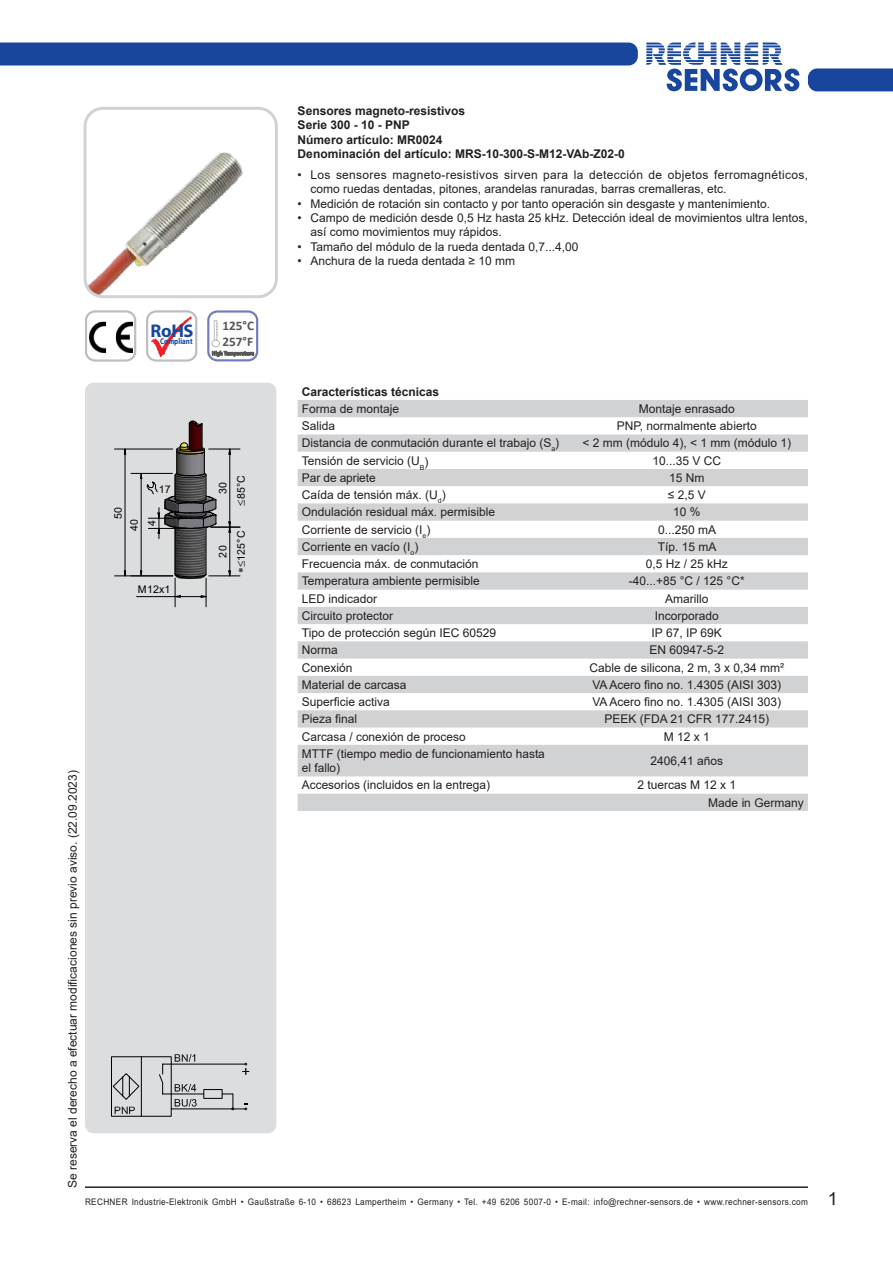
<style>
.page{position:relative;width:893px;height:1263px;background:#fff}
.page>*{position:absolute;margin:0;border:0;box-sizing:border-box;transform-origin:0 0}
.t1{font:700 18.45px "Myriad Pro";color:#18469d}
.t2{font:700 13.2px "Calibri";color:#57585a}
.Text_neben_Foto{font:12px/14.4px "Arial";color:#231f20}
.Text_neben_Foto-2{font:12px/14.4px "Arial";letter-spacing:.025em;color:#231f20}
.Text_neben_Foto-3{font:700 12px "Arial";color:#231f20}
.t3{font:10.5px "Arial";letter-spacing:.005em;color:#000}
.t4{font:9px "Arial";letter-spacing:.04em;color:#231f20;scale:.91 1}
.t5{font:700 8.55px "Myriad Pro";color:#18469d;scale:.82 1}
.t6{font:7.05px "Arial";color:#231f20}
.s1{font-size:18px}
</style>
<div class="page">
<svg style="left:646px;top:43px;width:153px;height:48px"></svg>
<div style="left:808px;top:68px;width:85px;height:23px;background:#18469d"></div>
<hr style="left:85px;top:1186px;width:723px;height:2px;background:#231f20">
<div style="left:0;top:43px;width:638px;height:22px;background:#18469d"></div>
<div style="left:85px;top:383px;width:191px;height:750px;background:#dcdddf;border-radius:9px"></div>
<div style="left:85px;top:310px;width:51px;height:51px;border:2px solid #bcbdc0;border-radius:9px"></div>
<img style="left:90px;top:322px;width:42px;height:30px">
<div style="left:207px;top:310px;width:51px;height:51px;border:2px solid #717cbc;border-radius:9px"></div>
<svg style="left:212px;top:351px;width:42px;height:5px"></svg>
<div style="left:212px;top:340px;width:8px;height:7px;border:1px solid #bcbdc0;border-radius:50%"></div>
<div style="left:214px;top:320px;width:3px;height:20px;border:1px solid #bcbdc0"></div>
<svg style="left:216px;top:324px;width:2px;height:12px"></svg>
<div style="left:146px;top:310px;width:51px;height:51px;border:2px solid #bcbdc0;border-radius:9px"></div>
<img style="left:151px;top:316px;width:40px;height:40px">
<svg style="left:244px;top:1103px;width:4px;height:7px"></svg>
<hr style="left:171px;top:1108px;width:75px;height:1px;background:#000">
<svg style="left:242px;top:1062px;width:7px;height:13px"></svg>
<hr style="left:171px;top:1064px;width:75px;height:1px;background:#000">
<svg style="left:111px;top:1054px;width:123px;height:63px"></svg>
<img style="left:165px;top:539px;width:51px;height:38px">
<hr style="left:206px;top:527px;width:1px;height:47px;background:#000">
<hr style="left:175px;top:527px;width:1px;height:47px;background:#000">
<svg style="left:171px;top:573px;width:39px;height:34px"></svg>
<hr style="left:137px;top:596px;width:38px;height:1px;background:#000">
<svg style="left:140px;top:570px;width:3px;height:7px"></svg>
<hr style="left:141px;top:479px;width:1px;height:92px;background:#000">
<hr style="left:131px;top:473px;width:41px;height:1px;background:#000">
<hr style="left:125px;top:454px;width:1px;height:117px;background:#000">
<hr style="left:114px;top:575px;width:59px;height:1px;background:#000">
<hr style="left:114px;top:449px;width:59px;height:1px;background:#000">
<svg style="left:228px;top:570px;width:3px;height:7px"></svg>
<hr style="left:229px;top:532px;width:1px;height:39px;background:#000">
<hr style="left:209px;top:575px;width:31px;height:1px;background:#000">
<img style="left:85px;top:111px;width:189px;height:183px">
<div style="left:84px;top:107px;width:194px;height:191px;border:3px solid #d1d2d4;border-radius:18px"></div>
<svg style="left:298px;top:400px;width:510px;height:411px;fill:#d1d2d4"></svg>
<svg style="left:140px;top:420px;width:101px;height:119px"></svg>
<p class="t2" style="left:222px;top:316px;width:33px">125°C</p>
<p class="t1" style="left:150px;top:318px;width:45px">RoHS</p>
<p class="t5" style="left:160px;top:336px;width:41px">Compliant</p>
<p class="t2" style="left:222px;top:332px;width:32px">257°F</p>
<p class="t3" style="left:111px;top:518px;width:13px;rotate:-90deg">50</p>
<p class="t3" style="left:127px;top:531px;width:13px;rotate:-90deg">40</p>
<p class="t3" style="left:159px;top:482px;width:13px">17</p>
<p class="t3" style="left:145px;top:526px;width:7px;rotate:-90deg">4</p>
<p class="t3" style="left:138px;top:582px;width:34px">M12x1</p>
<p class="t3" style="left:216px;top:494px;width:13px;rotate:-90deg">30</p>
<p class="t3" style="left:234px;top:499px;width:26px;rotate:-90deg">85°C</p>
<p class="t3" style="left:216px;top:558px;width:14px;rotate:-90deg">20</p>
<p class="t3" style="left:234px;top:561px;width:32px;rotate:-90deg">125°C</p>
<p class="Text_neben_Foto" style="left:65px;top:1188px;width:419px;rotate:-90deg">Se reserva el derecho a efectuar modificaciones sin previo aviso. (22.09.2023)</p>
<p class="Text_neben_Foto-3" style="left:298px;top:102px;width:169px">Sensores magneto-resistivos</p>
<p class="Text_neben_Foto-3" style="left:298px;top:117px;width:114px">Serie 300 - 10 - PNP</p>
<p class="Text_neben_Foto-3" style="left:298px;top:131px;width:146px">Número artículo: MR0024</p>
<p class="Text_neben_Foto-3" style="left:298px;top:146px;width:329px">Denominación del artículo: MRS-10-300-S-M12-VAb-Z02-0</p>
<p class="Text_neben_Foto-2" style="left:310px;top:167px;width:499px;text-indent:-13px">• Los sensores magneto-resistivos sirven para la detección de objetos ferromagnéticos, como ruedas dentadas, pitones, arandelas ranuradas, barras cremalleras, etc.</p>
<p class="Text_neben_Foto" style="left:298px;top:196px;width:474px">• Medición de rotación sin contacto y por tanto operación sin desgaste y mantenimiento.</p>
<p class="Text_neben_Foto" style="left:310px;top:211px;width:499px;text-indent:-13px">• Campo de medición desde 0,5 Hz hasta 25 kHz. Detección ideal de movimientos ultra lentos, así como movimientos muy rápidos.</p>
<p class="Text_neben_Foto" style="left:298px;top:239px;width:282px">• Tamaño del módulo de la rueda dentada 0,7...4,00</p>
<p class="Text_neben_Foto" style="left:298px;top:254px;width:219px">• Anchura de la rueda dentada ≥ 10 mm</p>
<p class="Text_neben_Foto-3" style="left:302px;top:383px;width:139px">Características técnicas</p>
<p class="Text_neben_Foto" style="left:302px;top:401px;width:99px">Forma de montaje</p>
<p class="Text_neben_Foto" style="left:639px;top:401px;width:98px">Montaje enrasado</p>
<p class="Text_neben_Foto" style="left:302px;top:419px;width:35px">Salida</p>
<p class="Text_neben_Foto" style="left:617px;top:419px;width:141px">PNP, normalmente abierto</p>
<p class="Text_neben_Foto" style="left:302px;top:436px;width:259px">Distancia de conmutación durante el trabajo (S<sub>a</sub>)</p>
<p class="Text_neben_Foto" style="left:582px;top:436px;width:210px">&lt; 2 mm (módulo 4), &lt; 1 mm (módulo 1)</p>
<p class="Text_neben_Foto" style="left:302px;top:453px;width:120px">Tensión de servicio (U</p>
<p class="t6" style="left:420px;top:463px;width:10px">B<sup>)</sup></p>
<p class="Text_neben_Foto" style="left:652px;top:453px;width:70px">10...35 V CC</p>
<p class="Text_neben_Foto" style="left:302px;top:470px;width:75px">Par de apriete</p>
<p class="Text_neben_Foto" style="left:669px;top:470px;width:37px">15 Nm</p>
<p class="Text_neben_Foto" style="left:302px;top:488px;width:145px">Caída de tensión máx. (U<sub>d</sub>)</p>
<p class="Text_neben_Foto" style="left:668px;top:488px;width:39px">≤ 2,5 V</p>
<p class="Text_neben_Foto" style="left:302px;top:505px;width:195px">Ondulación residual máx. permisible</p>
<p class="Text_neben_Foto" style="left:673px;top:505px;width:29px">10 %</p>
<p class="Text_neben_Foto" style="left:302px;top:522px;width:130px">Corriente de servicio (I<sub>e</sub>)</p>
<p class="Text_neben_Foto" style="left:658px;top:522px;width:60px">0...250 mA</p>
<p class="Text_neben_Foto" style="left:302px;top:539px;width:118px">Corriente en vacío (I<sub>o</sub>)</p>
<p class="Text_neben_Foto" style="left:658px;top:539px;width:60px">Típ. 15 mA</p>
<p class="Text_neben_Foto" style="left:302px;top:557px;width:178px">Frecuencia máx. de conmutación</p>
<p class="Text_neben_Foto" style="left:646px;top:557px;width:84px">0,5 Hz / 25 kHz</p>
<p class="Text_neben_Foto" style="left:302px;top:574px;width:180px">Temperatura ambiente permisible</p>
<p class="Text_neben_Foto" style="left:629px;top:574px;width:117px">-40...+85 °C / 125 °C*</p>
<p class="Text_neben_Foto" style="left:302px;top:591px;width:77px">LED indicador</p>
<p class="Text_neben_Foto" style="left:665px;top:591px;width:45px">Amarillo</p>
<p class="Text_neben_Foto" style="left:302px;top:608px;width:93px">Circuito protector</p>
<p class="Text_neben_Foto" style="left:655px;top:608px;width:66px">Incorporado</p>
<p class="Text_neben_Foto" style="left:302px;top:626px;width:196px">Tipo de protección según IEC 60529</p>
<p class="Text_neben_Foto" style="left:652px;top:626px;width:72px">IP 67, IP 69K</p>
<p class="Text_neben_Foto" style="left:302px;top:643px;width:37px">Norma</p>
<p class="Text_neben_Foto" style="left:649px;top:643px;width:76px">EN 60947-5-2</p>
<p class="Text_neben_Foto" style="left:302px;top:660px;width:52px">Conexión</p>
<p class="Text_neben_Foto" style="left:589px;top:660px;width:196px">Cable de silicona, 2 m, 3 x 0,34 mm²</p>
<p class="Text_neben_Foto" style="left:302px;top:677px;width:106px">Material de carcasa</p>
<p class="Text_neben_Foto" style="left:592px;top:677px;width:190px">VA Acero fino no. 1.4305 (AISI 303)</p>
<p class="Text_neben_Foto" style="left:302px;top:695px;width:90px">Superficie activa</p>
<p class="Text_neben_Foto" style="left:592px;top:695px;width:190px">VA Acero fino no. 1.4305 (AISI 303)</p>
<p class="Text_neben_Foto" style="left:302px;top:712px;width:57px">Pieza final</p>
<p class="Text_neben_Foto" style="left:604px;top:712px;width:166px">PEEK (FDA 21 CFR 177.2415)</p>
<p class="Text_neben_Foto" style="left:302px;top:729px;width:165px">Carcasa / conexión de proceso</p>
<p class="Text_neben_Foto" style="left:664px;top:729px;width:48px">M 12 x 1</p>
<p class="Text_neben_Foto" style="left:302px;top:746px;width:244px">MTTF (tiempo medio de funcionamiento hasta el fallo)</p>
<p class="Text_neben_Foto" style="left:650px;top:753px;width:74px">2406,41 años</p>
<p class="Text_neben_Foto" style="left:302px;top:778px;width:190px">Accesorios (incluidos en la entrega)</p>
<p class="Text_neben_Foto" style="left:637px;top:778px;width:100px">2 tuercas M 12 x 1</p>
<p class="Text_neben_Foto" style="left:708px;top:795px;width:97px">Made in Germany</p>
<p class="t4" style="left:85px;top:1195px;width:829px">RECHNER Industrie-Elektronik GmbH • Gaußstraße 6-10 • 68623 Lampertheim • Germany • Tel. +49 6206 5007-0 • E-mail: info@rechner-sensors.de • www.rechner-sensors.com <span class="s1">1</span></p>
</div>
